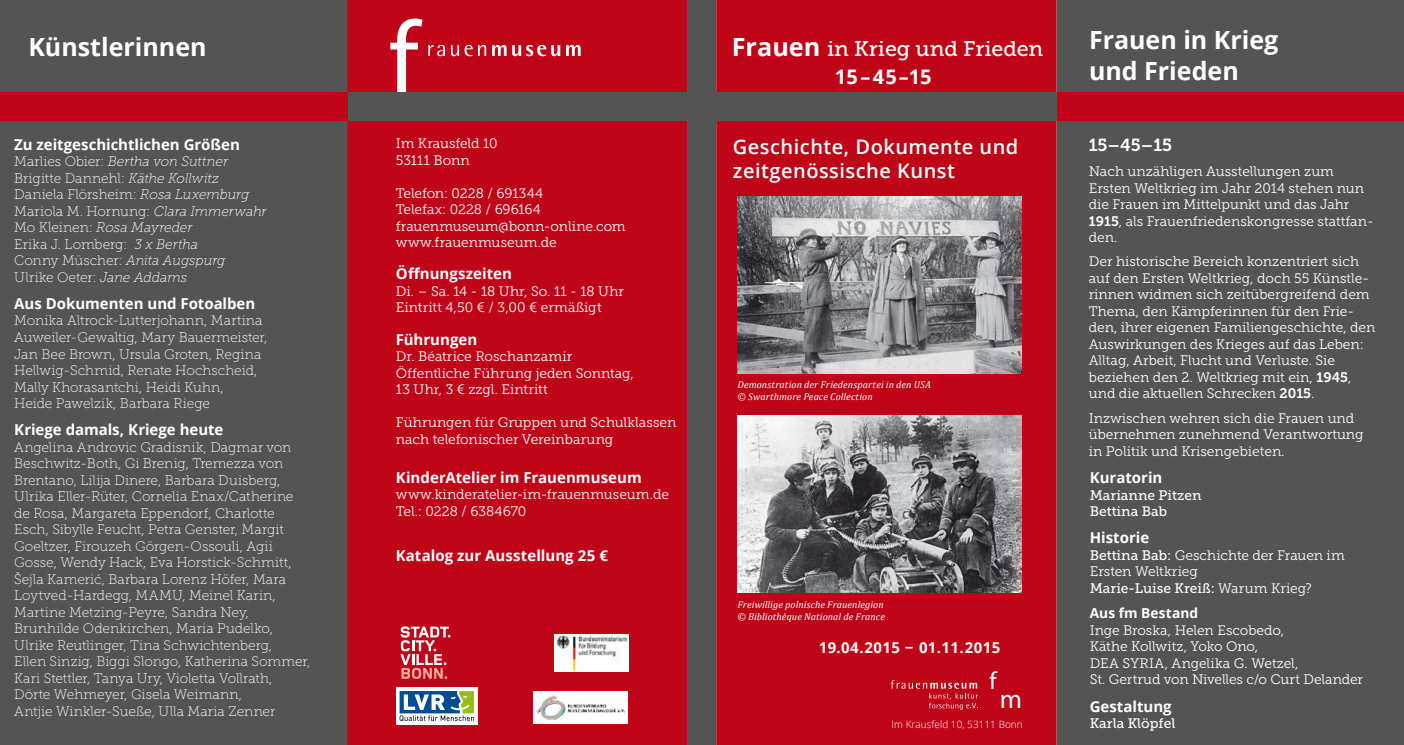
<style>
.page{position:relative;width:1404px;height:745px;background:#fff}
.page>*{position:absolute;margin:0;border:0;box-sizing:border-box;transform-origin:0 0}
.t1{font:101.88px "Myriad";color:#fff}
.t2{font:26.75px "Myriad";color:#fff}
.t3{font:700 25px/30px "Open Sans";color:#fff}
.t4{font:24.75px "Myriad";color:#fff}
.t5{font:21.25px "Museo Slab 500";letter-spacing:-.005em;color:#fff}
.t6{font:600 20px/24px "Open Sans";letter-spacing:.025em;color:#fff}
.t7{font:700 20px "Open Sans";color:#fff}
.t8{font:17.38px "Museo Slab 700";color:#fff}
.t9{font:700 15px "Open Sans";color:#fff}
.t10{font:700 15px "Open Sans";letter-spacing:.025em;color:#fff}
.t11{font:13.75px/16.5px "Museo Slab 300";color:#fff}
.t12{font:13.75px/16.5px "Museo Slab 100";color:#fff}
.t13{font:13.75px/16.5px "Museo Slab 500";color:#fff}
.t14{font:700 13.75px "Open Sans";letter-spacing:.005em;color:#fff}
.t15{font:italic 10px/12px "Cambria";letter-spacing:.01em;color:#fff}
.t16{font:300 10px "Open Sans";letter-spacing:.005em;color:#fff}
.s1{font-style:italic}
.s2{font-family:"Open Sans";font-weight:700;font-size:25px}
.s3{font-family:"Museo Slab 700"}
.s4{font-family:"Museo Slab 500"}
.s5{font-family:"Museo Slab 300"}
</style>
<div class="page">
<div style="left:1056px;top:0;width:347px;height:744px;background:#545455"></div>
<div style="left:0;top:0;width:347px;height:744px;background:#545455"></div>
<div style="left:347px;top:0;width:340px;height:744px;background:#c00418"></div>
<div style="left:716px;top:0;width:340px;height:744px;background:#c00418"></div>
<img style="left:737px;top:196px;width:283px;height:177px">
<img style="left:737px;top:415px;width:283px;height:177px">
<div style="left:1055px;top:92px;width:348px;height:28px;background:#c00418"></div>
<div style="left:347px;top:92px;width:709px;height:28px;background:#545455"></div>
<div style="left:687px;top:0;width:29px;height:744px;background:#545455"></div>
<div style="left:0;top:92px;width:347px;height:28px;background:#c00418"></div>
<svg style="left:428px;top:45px;width:17px;height:11px"></svg>
<svg style="left:451px;top:45px;width:21px;height:11px"></svg>
<svg style="left:478px;top:45px;width:8px;height:11px"></svg>
<svg style="left:492px;top:45px;width:14px;height:11px"></svg>
<svg style="left:512px;top:45px;width:48px;height:11px"></svg>
<svg style="left:566px;top:45px;width:14px;height:11px"></svg>
<div style="left:396px;top:686px;width:81px;height:37px;background:#fff"></div>
<svg style="left:399px;top:691px;width:75px;height:29px"></svg>
<img style="left:554px;top:634px;width:74px;height:36px">
<img style="left:533px;top:691px;width:95px;height:33px">
<svg style="left:890px;top:680px;width:87px;height:29px"></svg>
<svg style="left:400px;top:626px;width:50px;height:52px"></svg>
<h3 class="t3" style="left:28px;top:31px;width:180px">Künstlerinnen</h3>
<p class="t9" style="left:14px;top:134px;width:227px">Zu zeitgeschichtlichen Größen</p>
<p class="t12" style="left:14px;top:153px;width:254px">Marlies Obier: <span class="s1">Bertha von Suttner<br></span>Brigitte Dannehl: <span class="s1">Käthe Kollwitz<br></span>Daniela Flörsheim: <span class="s1">Rosa Luxemburg<br></span>Mariola M. Hornung: <span class="s1">Clara Immerwahr<br></span>Mo Kleinen: <span class="s1">Rosa Mayreder<br></span>Erika J. Lomberg: <span class="s1">3 x Bertha<br></span>Conny Müscher: <span class="s1">Anita Augspurg<br></span>Ulrike Oeter: <span class="s1">Jane Addams</span></p>
<p class="t9" style="left:14px;top:293px;width:243px">Aus Dokumenten und Fotoalben</p>
<p class="t12" style="left:14px;top:312px;width:255px">Monika Altrock-Lutterjohann, Martina Auweiler-Gewaltig, Mary Bauermeister, Jan Bee Brown, Ursula Groten, Regina Hellwig-Schmid, Renate Hochscheid, Mally Khorasantchi, Heidi Kuhn,<br>Heide Pawelzik, Barbara Riege</p>
<p class="t9" style="left:14px;top:419px;width:211px">Kriege damals, Kriege heute</p>
<p class="t12" style="left:14px;top:438px;width:298px">Angelina Androvic Gradisnik, Dagmar von Beschwitz-Both, Gi Brenig, Tremezza von Brentano, Lilija Dinere, Barbara Duisberg, Ulrika Eller-Rüter, Cornelia Enax/Catherine de Rosa, Margareta Eppendorf, Charlotte Esch, Sibylle Feucht, Petra Genster, Margit Goeltzer, Firouzeh Görgen-Ossouli, Agii Gosse, Wendy Hack, Eva Horstick-Schmitt, Šejla Kamerić, Barbara Lorenz Höfer, Mara Loytved-Hardegg, MAMU, Meinel Karin, Martine Metzing-Peyre, Sandra Ney, Brunhilde Odenkirchen, Maria Pudelko, Ulrike Reutlinger, Tina Schwichtenberg,<br>Ellen Sinzig, Biggi Slongo, Katherina Sommer, Kari Stettler, Tanya Ury, Violetta Vollrath, Dörte Wehmeyer, Gisela Weimann,<br>Antjie Winkler-Sueße, Ulla Maria Zenner</p>
<h1 class="t1" style="left:389px;top:7px;width:31px">f</h1>
<p class="t11" style="left:396px;top:135px;width:103px">Im Krausfeld 10<br>53111 Bonn</p>
<p class="t11" style="left:396px;top:184px;width:231px">Telefon: 0228 / 691344<br>Telefax: 0228 / 696164 frauenmuseum@bonn-online.com www.frauenmuseum.de</p>
<p class="t9" style="left:396px;top:263px;width:118px">Öffnungszeiten</p>
<p class="t11" style="left:396px;top:283px;width:230px">Di. – Sa. 14 - 18 Uhr, So. 11 - 18 Uhr<br>Eintritt 4,50 € / 3,00 € ermäßigt</p>
<p class="t9" style="left:396px;top:328px;width:83px">Führungen</p>
<p class="t11" style="left:396px;top:348px;width:239px">Dr. Béatrice Roschanzamir<br>Öffentliche Führung jeden Sonntag,<br>13 Uhr, 3 € zzgl. Eintritt</p>
<p class="t11" style="left:396px;top:414px;width:282px">Führungen für Gruppen und Schulklassen nach telefonischer Vereinbarung</p>
<p class="t9" style="left:396px;top:466px;width:247px">KinderAtelier im Frauenmuseum</p>
<p class="t11" style="left:396px;top:486px;width:275px">www.kinderatelier-im-frauenmuseum.de<br>Tel.: 0228 / 6384670</p>
<p class="t9" style="left:396px;top:545px;width:213px">Katalog zur Ausstellung 25 €</p>
<h3 class="t5" style="left:731px;top:37px;width:313px"><span class="s2">Frauen</span> in Krieg und Frieden</h3>
<h3 class="t7" style="left:834px;top:62px;width:98px">15–45–15</h3>
<h3 class="t6" style="left:732px;top:134px;width:287px">Geschichte, Dokumente und zeitgenössische Kunst</h3>
<p class="t15" style="left:737px;top:377px;width:195px">Demonstration der Friedenspartei in den USA © Swarthmore Peace Collection</p>
<p class="t15" style="left:737px;top:597px;width:149px">Freiwillige polnische Frauenlegion © Bibliothèque National de France</p>
<p class="t10" style="left:818px;top:636px;width:183px">19.04.2015 − 01.11.2015</p>
<h3 class="t4" style="left:989px;top:667px;width:9px">f</h3>
<h2 class="t2" style="left:999px;top:685px;width:24px">m</h2>
<p class="t16" style="left:891px;top:716px;width:133px">Im Krausfeld 10, 53111 Bonn</p>
<h3 class="t3" style="left:1088px;top:25px;width:191px">Frauen in Krieg und Frieden</h3>
<p class="t8" style="left:1088px;top:135px;width:85px">15–45–15</p>
<p class="t11" style="left:1088px;top:163px;width:286px">Nach unzähligen Ausstellungen zum Ersten Weltkrieg im Jahr 2014 stehen nun die Frauen im Mittelpunkt und das Jahr <span class="s3">1915</span>, als Frauenfriedenskongresse stattfan&shy;den.</p>
<p class="t11" style="left:1088px;top:253px;width:288px">Der historische Bereich konzentriert sich auf den Ersten Weltkrieg, doch 55 Künstle&shy;rinnen widmen sich zeitübergreifend dem Thema, den Kämpferinnen für den Frie&shy;den, ihrer eigenen Familiengeschichte, den Auswirkungen des Krieges auf das Leben:<br>Alltag, Arbeit, Flucht und Verluste. Sie beziehen den 2. Weltkrieg mit ein, <span class="s3">1945</span>, und die aktuellen Schrecken <span class="s3">2015</span>.</p>
<p class="t11" style="left:1088px;top:409px;width:276px">Inzwischen wehren sich die Frauen und übernehmen zunehmend Verantwortung in Politik und Krisengebieten.</p>
<p class="t9" style="left:1089px;top:467px;width:74px">Kuratorin</p>
<p class="t13" style="left:1089px;top:486px;width:113px">Marianne Pitzen<br>Bettina Bab</p>
<p class="t9" style="left:1089px;top:527px;width:61px">Historie</p>
<p class="t11" style="left:1089px;top:546px;width:256px"><span class="s4">Bettina Bab:</span> Geschichte der Frauen im<br>Ersten Weltkrieg</p>
<p class="t13" style="left:1089px;top:579px;width:223px">Marie-Luise Kreiß: <span class="s5">Warum Krieg?</span></p>
<p class="t14" style="left:1089px;top:603px;width:110px">Aus fm Bestand</p>
<p class="t11" style="left:1089px;top:621px;width:275px">Inge Broska, Helen Escobedo,<br>Käthe Kollwitz, Yoko Ono,<br>DEA SYRIA, Angelika G. Wetzel,<br>St. Gertrud von Nivelles c/o Curt Delander</p>
<p class="t9" style="left:1089px;top:695px;width:84px">Gestaltung</p>
<p class="t13" style="left:1089px;top:714px;width:87px">Karla Klöpfel</p>
</div>
